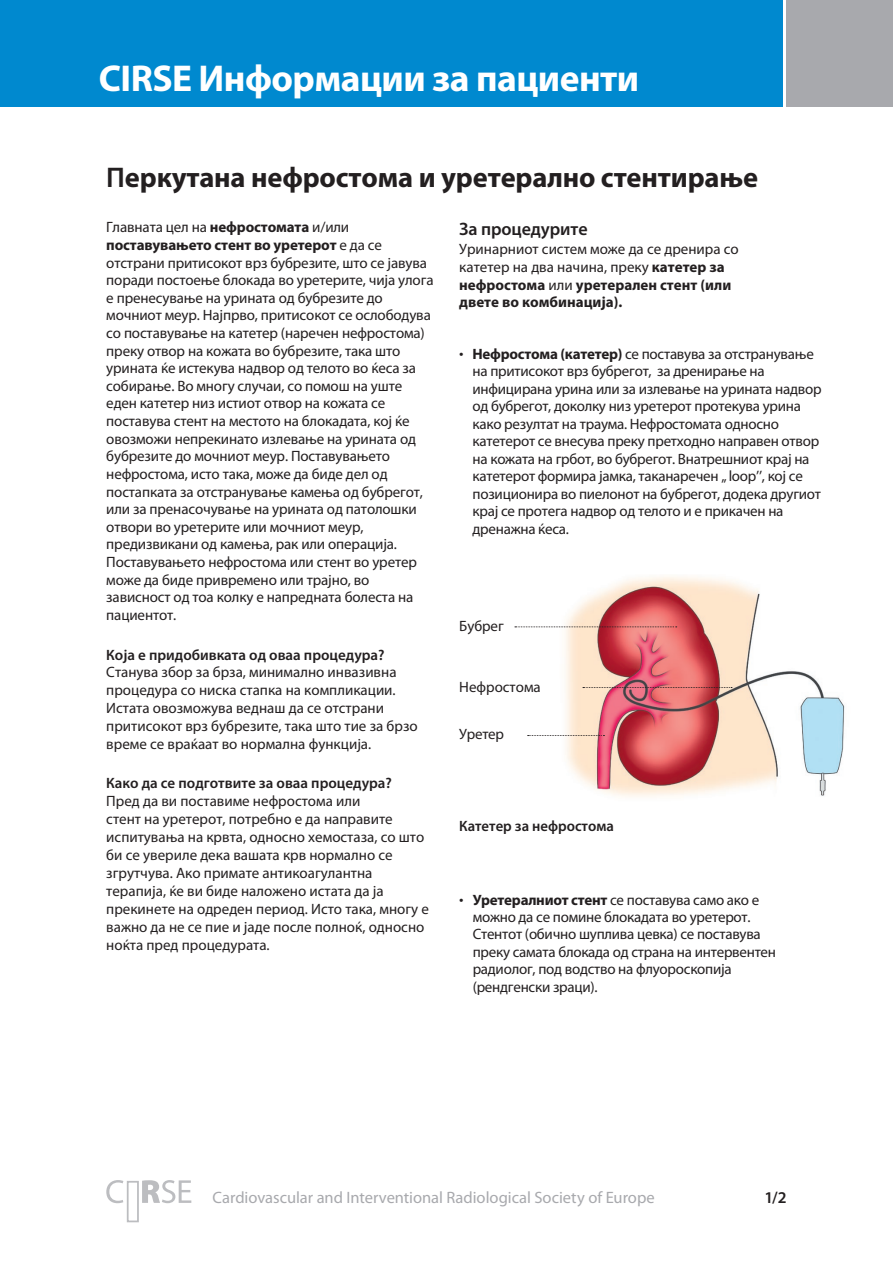
<style>
.page{position:relative;width:893px;height:1263px;background:#fff}
.page>*{position:absolute;margin:0;border:0;box-sizing:border-box;transform-origin:0 0}
.t1{font:700 37.5px "Myriad Pro";letter-spacing:-.015em;color:#fff}
.t2{font:700 28.5px "Myriad Pro";letter-spacing:-.005em;color:#231f20}
.t3{font:600 18px "Myriad Pro";letter-spacing:-.005em;color:#231f20}
.t4{font:16.5px "Myriad Pro";letter-spacing:-.005em;color:#a8a9ad}
.t5{font:600 16.5px "Myriad Pro";color:#231f20}
.t6{font:15px/17.5px "Myriad Pro";letter-spacing:-.01em;color:#231f20}
.t7{font:600 15px "Myriad Pro";color:#231f20}
.s1{font-weight:600}
.s2{font-weight:700}
.s3{font-weight:300;font-size:18px}
</style>
<div class="page">
<div style="left:0;top:0;width:782px;height:106px;background:#0089cf"></div>
<div style="left:787px;top:0;width:106px;height:106px;background:#a8a9ad"></div>
<img style="left:514px;top:576px;width:331px;height:221px">
<svg style="left:515px;top:626px;width:162px;height:1px"></svg>
<svg style="left:583px;top:687px;width:149px;height:1px"></svg>
<svg style="left:528px;top:735px;width:76px;height:1px"></svg>
<div style="left:127px;top:1181px;width:12px;height:41px;background:#fff;border:2px solid #bcbdc0"></div>
<svg style="left:106px;top:1180px;width:85px;height:23px"></svg>
<h1 class="t1" style="left:99px;top:53px;width:542px">CIRSE Информации за пациенти</h1>
<h2 class="t2" style="left:106px;top:159px;width:653px"><span class="s1">П</span>еркутана нефростома и уретерално стентирање</h2>
<p class="t6" style="left:106px;top:218px;width:329px">Главната цел на <span class="s2">нефростомата</span> и/или <span class="s2">поставувањето стент во уретерот</span> е да се отстрани притисокот врз бубрезите, што се јавува поради постоење блокада во уретерите, чија улога е пренесување на урината од бубрезите до мочниот меур. Најпрво, притисокот се ослободува со поставување на катетер (наречен нефростома) преку отвор на кожата во бубрезите, така што урината ќе истекува надвор од телото во ќеса за собирање. Во многу случаи, со помош на уште еден катетер низ истиот отвор на кожата се поставува стент на местото на блокадата, кој ќе овозможи непрекинато излевање на урината од бубрезите до мочниот меур. Поставувањето нефростома, исто така, може да биде дел од постапката за отстранување камења од бубрегот, или за пренасочување на урината од патолошки отвори во уретерите или мочниот меур, предизвикани од камења, рак или операција.<br>Поставувањето нефростома или стент во уретер може да биде привремено или трајно, во зависност од тоа колку е напредната болеста на пациентот.</p>
<p class="t7" style="left:106px;top:645px;width:280px">Која е придобивката од оваа процедура?</p>
<p class="t6" style="left:106px;top:663px;width:313px;line-height:18px">Станува збор за брза, минимално инвазивна процедура со ниска стапка на компликации.<br>Истата овозможува веднаш да се отстрани притисокот врз бубрезите, така што тие за брзо време се враќаат во нормална функција.</p>
<p class="t7" style="left:106px;top:773px;width:287px">Како да се подготвите за оваа процедура?</p>
<p class="t6" style="left:106px;top:792px;width:324px;line-height:18px">Пред да ви поставиме нефростома или<br>стент на уретерот, потребно е да направите испитувања на крвта, односно хемостаза, со што би се увериле дека вашата крв нормално се згрутчува. Ако примате антикоагулантна терапија, ќе ви биде наложено истата да ја прекинете на одреден период. Исто така, многу е важно да не се пие и јаде после полноќ, односно ноќта пред процедурата.</p>
<p class="t3" style="left:459px;top:217px;width:130px">За процедурите</p>
<p class="t6" style="left:459px;top:240px;width:281px">Уринарниот систем може да се дренира со катетер на два начина, преку <span class="s2">катетер за нефростома</span> или <span class="s2">уретерален стент (или двете во комбинација).</span></p>
<p class="t6" style="left:473px;top:345px;width:350px;text-indent:-13px"><span class="s3">•</span> <span class="s2">Нефростома (катетер)</span> се поставува за отстранување на притисокот врз бубрегот, за дренирање на инфицирана урина или за излевање на урината надвор од бубрегот, доколку низ уретерот протекува урина како резултат на траума. Нефростомата односно катетерот се внесува преку претходно направен отвор на кожата на грбот, во бубрегот. Внатрешниот крај на катетерот формира jамка, таканаречен „loop’’, кој се позиционира во пиелонот на бубрегот, додека другиот крај се протега надвор од телото и е прикачен на дренажна ќеса.</p>
<p class="t6" style="left:459px;top:617px;width:46px">Бубрег</p>
<p class="t6" style="left:459px;top:678px;width:83px">Нефростома</p>
<p class="t6" style="left:459px;top:725px;width:46px">Уретер</p>
<p class="t7" style="left:459px;top:816px;width:156px">Катетер за нефростома</p>
<p class="t6" style="left:473px;top:891px;width:305px;text-indent:-13px"><span class="s3">•</span> <span class="s2">Уретералниот стент</span> се поставува само ако е можно да се помине блокадата во уретерот.<br>Стентот (обично шуплива цевка) се поставува преку самата блокада од страна на интервентен радиолог, под водство на флуороскопија (рендгенски зраци).</p>
<p class="t4" style="left:213px;top:1188px;width:444px">Cardiovascular and Interventional Radiological Society of Europe</p>
<p class="t5" style="left:764px;top:1188px;width:24px">1/2</p>
</div>
